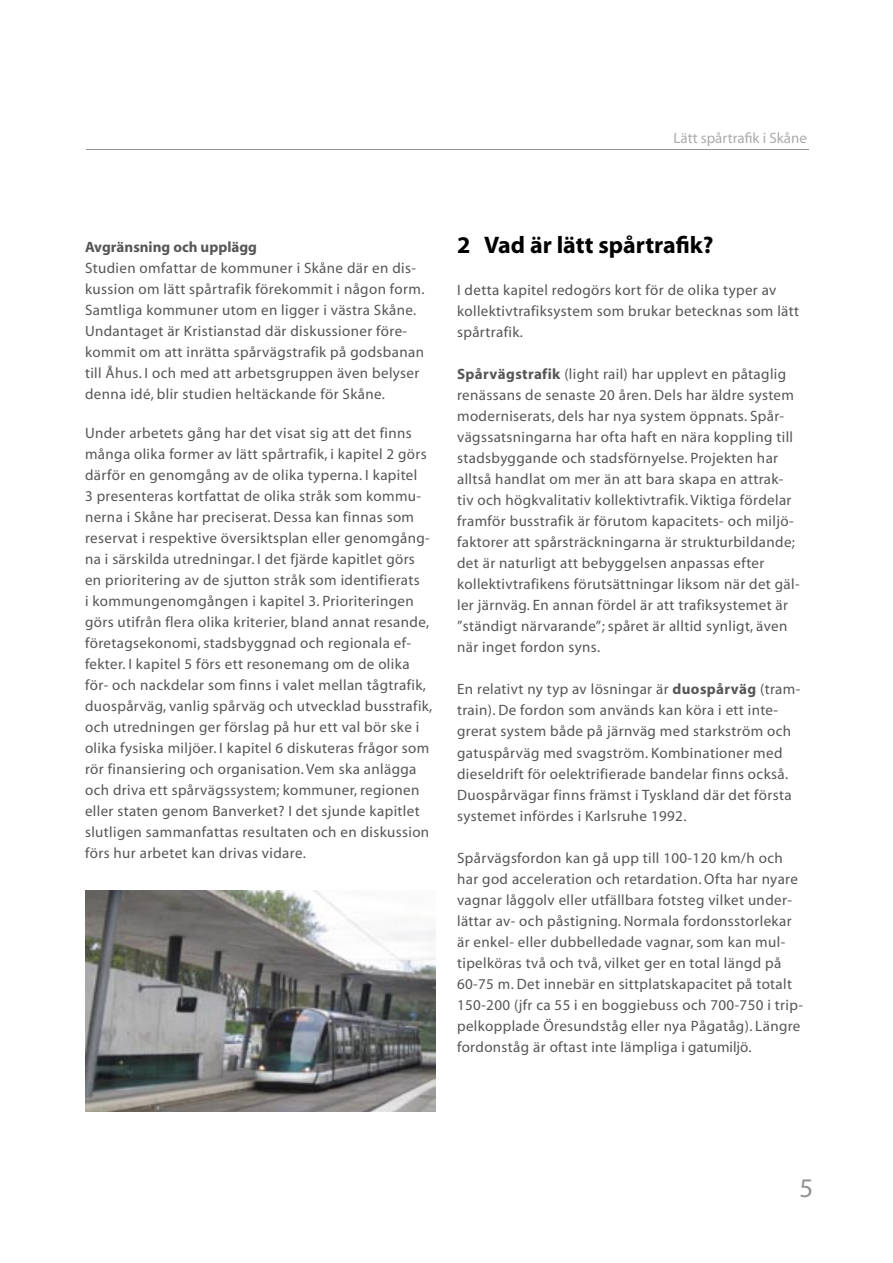
<style>
.page{position:relative;width:893px;height:1263px;background:#fff}
.page>*{position:absolute;margin:0;border:0;box-sizing:border-box;transform-origin:0 0}
.t1{font:27px "Myriad";color:#939393}
.t2{font:700 24px "Myriad";color:#000}
.t3{font:15px/21px "Myriad";letter-spacing:.025em;color:#565656}
.t4{font:700 15px "Myriad";color:#565656}
.t5{font:15px "Myriad";color:#ababab}
.s1{font-weight:700}
</style>
<div class="page">
<hr style="left:86px;top:149px;width:723px;height:1px;background:#939393">
<img style="left:85px;top:890px;width:351px;height:221px">
<p class="t5" style="left:673px;top:131px;width:135px">Lätt spårtrafik i Skåne</p>
<p class="t4" style="left:85px;top:240px;width:173px">Avgränsning och upplägg</p>
<p class="t3" style="left:85px;top:258px;width:341px">Studien omfattar de kommuner i Skåne där en dis&shy;kussion om lätt spårtrafik förekommit i någon form.<br>Samtliga kommuner utom en ligger i västra Skåne.<br>Undantaget är Kristianstad där diskussioner före&shy;kommit om att inrätta spårvägstrafik på godsbanan till Åhus. I och med att arbetsgruppen även belyser denna idé, blir studien heltäckande för Skåne.</p>
<p class="t3" style="left:85px;top:423px;width:349px">Under arbetets gång har det visat sig att det finns många olika former av lätt spårtrafik, i kapitel 2 görs därför en genomgång av de olika typerna. I kapitel<br>3 presenteras kortfattat de olika stråk som kommu&shy;nerna i Skåne har preciserat. Dessa kan finnas som reservat i respektive översiktsplan eller genomgång&shy;na i särskilda utredningar. I det fjärde kapitlet görs en prioritering av de sjutton stråk som identifierats<br>i kommungenomgången i kapitel 3. Prioriteringen görs utifrån flera olika kriterier, bland annat resande, företagsekonomi, stadsbyggnad och regionala ef&shy;fekter. I kapitel 5 förs ett resonemang om de olika för- och nackdelar som finns i valet mellan tågtrafik, duospårväg, vanlig spårväg och utvecklad busstrafik, och utredningen ger förslag på hur ett val bör ske i olika fysiska miljöer. I kapitel 6 diskuteras frågor som rör finansiering och organisation. Vem ska anlägga och driva ett spårvägssystem; kommuner, regionen eller staten genom Banverket? I det sjunde kapitlet slutligen sammanfattas resultaten och en diskussion förs hur arbetet kan drivas vidare.</p>
<h2 class="t2" style="left:457px;top:232px;width:258px">2 Vad är lätt spårtrafik?</h2>
<p class="t3" style="left:457px;top:281px;width:344px">I detta kapitel redogörs kort för de olika typer av kollektivtrafiksystem som brukar betecknas som lätt spårtrafik.</p>
<p class="t3" style="left:457px;top:365px;width:344px"><span class="s1">Spårvägstrafik</span> (light rail) har upplevt en påtaglig renässans de senaste 20 åren. Dels har äldre system moderniserats, dels har nya system öppnats. Spår&shy;vägssatsningarna har ofta haft en nära koppling till stadsbyggande och stadsförnyelse. Projekten har alltså handlat om mer än att bara skapa en attrak&shy;tiv och högkvalitativ kollektivtrafik. Viktiga fördelar framför busstrafik är förutom kapacitets- och miljö&shy;faktorer att spårsträckningarna är strukturbildande; det är naturligt att bebyggelsen anpassas efter kollektivtrafikens förutsättningar liksom när det gäl&shy;ler järnväg. En annan fördel är att trafiksystemet är ”ständigt närvarande”; spåret är alltid synligt, även när inget fordon syns.</p>
<p class="t3" style="left:457px;top:680px;width:345px">En relativt ny typ av lösningar är <span class="s1">duospårväg</span> (tram&shy;train). De fordon som används kan köra i ett inte&shy;grerat system både på järnväg med starkström och gatuspårväg med svagström. Kombinationer med dieseldrift för oelektrifierade bandelar finns också.<br>Duospårvägar finns främst i Tyskland där det första systemet infördes i Karlsruhe 1992.</p>
<p class="t3" style="left:457px;top:848px;width:347px">Spårvägsfordon kan gå upp till 100-120 km/h och har god acceleration och retardation. Ofta har nyare vagnar låggolv eller utfällbara fotsteg vilket under&shy;lättar av- och påstigning. Normala fordonsstorlekar är enkel- eller dubbelledade vagnar, som kan mul&shy;tipelköras två och två, vilket ger en total längd på 60-75 m. Det innebär en sittplatskapacitet på totalt 150-200 (jfr ca 55 i en boggiebuss och 700-750 i trip&shy;pelkopplade Öresundståg eller nya Pågatåg). Längre fordonståg är oftast inte lämpliga i gatumiljö.</p>
<h1 class="t1" style="left:799px;top:1175px;width:15px">5</h1>
</div>
